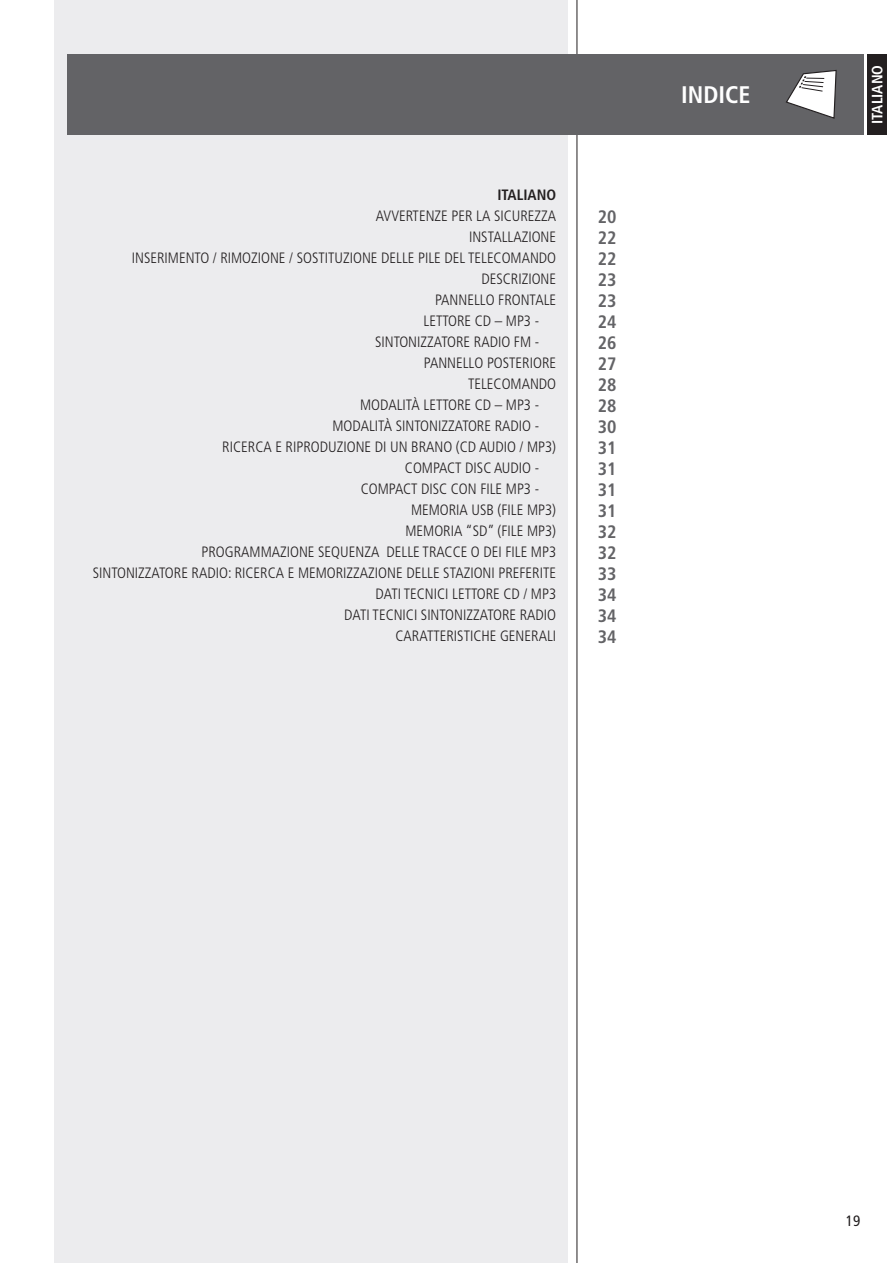
<style>
.page{position:relative;width:893px;height:1263px;background:#fff}
.page>*{position:absolute;margin:0;border:0;box-sizing:border-box;transform-origin:0 0}
.t1{font:700 condensed 24px "Frutiger LT Std";color:#fff}
.t2{font:700 condensed 18px/21px "Frutiger LT Std";color:#636366;text-align:justify}
.t3{font:300 condensed 15px "Frutiger LT Std";color:#231f20}
.t4{font:700 condensed 15px "Frutiger LT Std";color:#fff}
.t5{font:700 condensed 15px "Frutiger LT Std";color:#231f20}
.t6{font:condensed 15px "Frutiger LT Std";color:#231f20}
</style>
<div class="page">
<div style="left:54px;top:0;width:514px;height:1263px;background:#ececee"></div>
<hr style="left:577px;top:0;width:1px;height:1263px;background:#231f20">
<div style="left:867px;top:54px;width:20px;height:81px;background:#231f20"></div>
<div style="left:67px;top:54px;width:797px;height:81px;background:#636366"></div>
<svg style="left:786px;top:70px;width:51px;height:49px"></svg>
<p class="t5" style="left:497px;top:185px;width:60px">ITALIANO</p>
<p class="t3" style="left:376px;top:207px;width:182px">AVVERTENZE PER LA SICUREZZA</p>
<p class="t3" style="left:469px;top:228px;width:89px">INSTALLAZIONE</p>
<p class="t3" style="left:132px;top:249px;width:426px">INSERIMENTO / RIMOZIONE / SOSTITUZIONE DELLE PILE DEL TELECOMANDO</p>
<p class="t3" style="left:481px;top:270px;width:76px">DESCRIZIONE</p>
<p class="t3" style="left:435px;top:291px;width:123px">PANNELLO FRONTALE</p>
<p class="t3" style="left:423px;top:312px;width:117px">LETTORE CD – MP3 -</p>
<p class="t3" style="left:375px;top:333px;width:166px">SINTONIZZATORE RADIO FM -</p>
<p class="t3" style="left:424px;top:354px;width:134px">PANNELLO POSTERIORE</p>
<p class="t3" style="left:468px;top:375px;width:90px">TELECOMANDO</p>
<p class="t3" style="left:360px;top:396px;width:181px">MODALITÀ LETTORE CD – MP3 -</p>
<p class="t3" style="left:332px;top:417px;width:208px">MODALITÀ SINTONIZZATORE RADIO -</p>
<p class="t3" style="left:222px;top:438px;width:335px">RICERCA E RIPRODUZIONE DI UN BRANO (CD AUDIO / MP3)</p>
<p class="t3" style="left:405px;top:459px;width:136px">COMPACT DISC AUDIO -</p>
<p class="t3" style="left:361px;top:480px;width:180px">COMPACT DISC CON FILE MP3 -</p>
<p class="t3" style="left:411px;top:501px;width:147px">MEMORIA USB (FILE MP3)</p>
<p class="t3" style="left:405px;top:522px;width:152px">MEMORIA “SD” (FILE MP3)</p>
<p class="t3" style="left:201px;top:543px;width:356px">PROGRAMMAZIONE SEQUENZA DELLE TRACCE O DEI FILE MP3</p>
<p class="t3" style="left:93px;top:564px;width:465px">SINTONIZZATORE RADIO: RICERCA E MEMORIZZAZIONE DELLE STAZIONI PREFERITE</p>
<p class="t3" style="left:375px;top:585px;width:182px">DATI TECNICI LETTORE CD / MP3</p>
<p class="t3" style="left:344px;top:606px;width:214px">DATI TECNICI SINTONIZZATORE RADIO</p>
<p class="t3" style="left:395px;top:627px;width:162px">CARATTERISTICHE GENERALI</p>
<p class="t2" style="left:598px;top:206px;width:20px">20<br>22<br>22<br>23<br>23<br>24<br>26<br>27<br>28<br>28<br>30<br>31<br>31<br>31<br>31<br>32<br>32<br>33<br>34<br>34<br>34</p>
<h1 class="t1" style="left:681px;top:81px;width:71px">INDICE</h1>
<p class="t4" style="left:868px;top:124px;width:60px;rotate:-90deg">ITALIANO</p>
<p class="t6" style="left:846px;top:1211px;width:16px">19</p>
</div>
